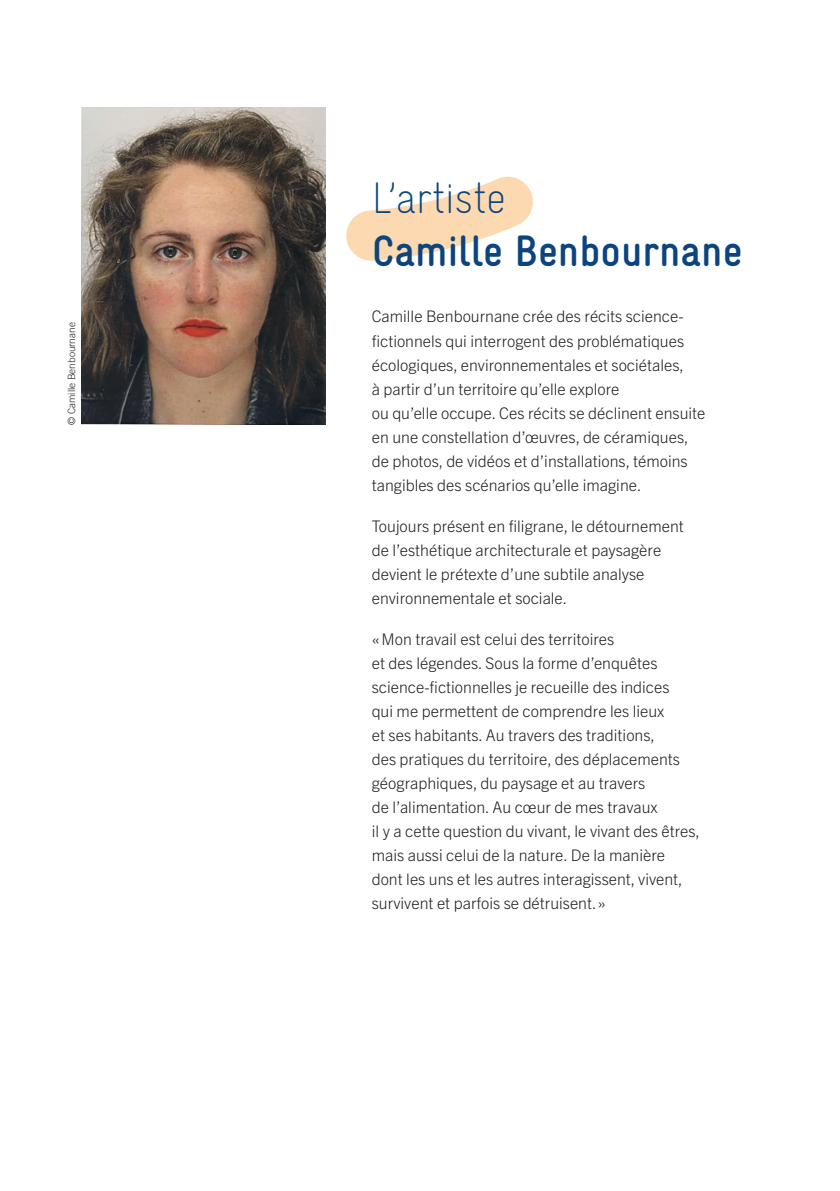
<style>
.page{position:relative;width:840px;height:1191px;background:#fff}
.page>*{position:absolute;margin:0;border:0;box-sizing:border-box;transform-origin:0 0}
.t1{font:700 condensed 43.8px "Gravur LL";color:#0b447e}
.t2{font:300 condensed 43.8px "Gravur LL";color:#0b447e}
.t3{font:300 16px/24px "Trade Gothic Next LT Pro";color:#231f20}
.t4{font:300 10px "Trade Gothic";color:#231f20}
</style>
<div class="page">
<svg style="left:346px;top:176px;width:187px;height:85px"></svg>
<img style="left:81px;top:108px;width:244px;height:317px">
<p class="t4" style="left:66px;top:425px;width:104px;rotate:-90deg">© Camille Benbournane</p>
<h1 class="t2" style="left:371px;top:170px;width:136px">L’artiste</h1>
<h1 class="t1" style="left:371px;top:222px;width:372px">Camille Benbournane</h1>
<p class="t3" style="left:371px;top:303px;width:335px">Camille Benbournane crée des récits science&shy;fictionnels qui interrogent des problématiques écologiques, environnementales et sociétales,<br>à partir d’un territoire qu’elle explore<br>ou qu’elle occupe. Ces récits se déclinent ensuite en une constellation d’œuvres, de céramiques, de photos, de vidéos et d’installations, témoins tangibles des scénarios qu’elle imagine.</p>
<p class="t3" style="left:371px;top:513px;width:313px">Toujours présent en filigrane, le détournement de l’esthétique architecturale et paysagère devient le prétexte d’une subtile analyse environnementale et sociale.</p>
<p class="t3" style="left:371px;top:626px;width:329px">«Mon travail est celui des territoires<br>et des légendes. Sous la forme d’enquêtes science-fictionnelles je recueille des indices<br>qui me permettent de comprendre les lieux<br>et ses habitants. Au travers des traditions,<br>des pratiques du territoire, des déplacements géographiques, du paysage et au travers<br>de l’alimentation. Au cœur de mes travaux<br>il y a cette question du vivant, le vivant des êtres, mais aussi celui de la nature. De la manière dont les uns et les autres interagissent, vivent, survivent et parfois se détruisent.»</p>
</div>
